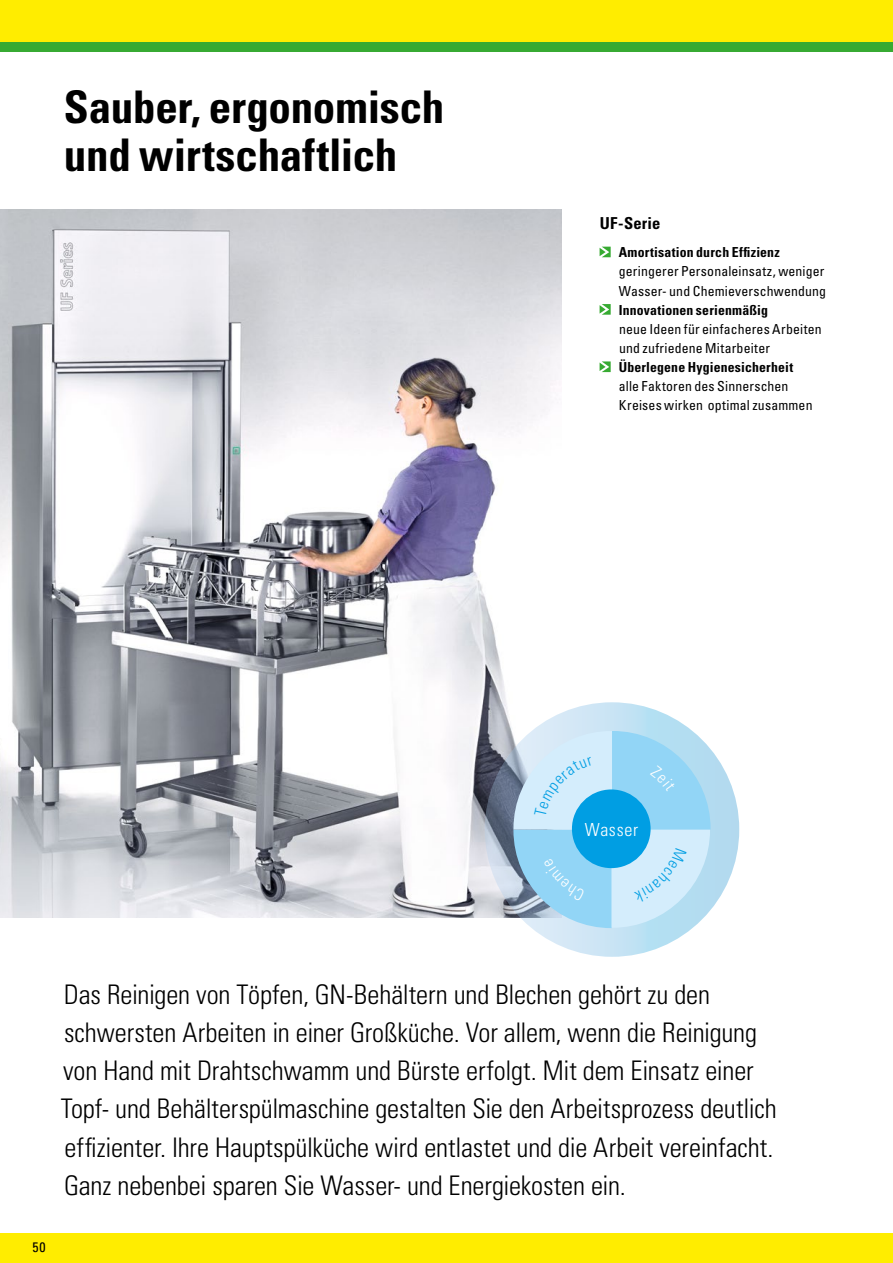
<style>
.page{position:relative;width:893px;height:1263px;background:#fff}
.page>*{position:absolute;margin:0;border:0;box-sizing:border-box;transform-origin:0 0}
.t1{font:700 condensed 45px/47.8px "Univers LT";letter-spacing:-.005em;color:#000}
.t2{font:300 condensed 27px/38.2px "Univers LT";letter-spacing:-.005em;color:#000}
.t3{font:300 condensed 18px "Univers LT";letter-spacing:.035em;color:#fff}
.t4{font:700 condensed 16.5px "Univers LT";letter-spacing:.015em;color:#000}
.t5{font:condensed 13.8px/19.2px "Univers LT";letter-spacing:.01em;color:#000}
.t6{font:700 condensed 13.8px "Univers LT";letter-spacing:.01em;color:#000}
</style>
<div class="page">
<div style="left:0;top:0;width:893px;height:43px;background:#ffed00"></div>
<div style="left:0;top:1233px;width:893px;height:30px;background:#ffed00"></div>
<div style="left:0;top:43px;width:893px;height:9px;background:#37aa32"></div>
<img style="left:0;top:209px;width:561px;height:708px">
<svg style="left:600px;top:247px;width:11px;height:10px"></svg>
<svg style="left:600px;top:304px;width:11px;height:11px"></svg>
<svg style="left:600px;top:361px;width:11px;height:11px"></svg>
<svg style="left:485px;top:702px;width:254px;height:255px;background:#b2cddf"></svg>
<svg style="left:513px;top:731px;width:198px;height:197px;background:#9cd3ef"></svg>
<h1 class="t1" style="left:64px;top:83px;width:382px">Sauber, ergonomisch und wirtschaftlich</h1>
<p class="t4" style="left:600px;top:213px;width:62px">UF-Serie</p>
<p class="t6" style="left:619px;top:244px;width:163px">Amortisation durch Effizienz</p>
<p class="t5" style="left:619px;top:262px;width:209px">geringerer Personaleinsatz, weniger<br>Wasser- und Chemieverschwendung</p>
<p class="t6" style="left:619px;top:301px;width:151px">Innovationen serienmäßig</p>
<p class="t5" style="left:619px;top:319px;width:204px">neue Ideen für einfacheres Arbeiten und zufriedene Mitarbeiter</p>
<p class="t6" style="left:619px;top:359px;width:176px">Überlegene Hygienesicherheit</p>
<p class="t5" style="left:619px;top:376px;width:195px">alle Faktoren des Sinnerschen<br>Kreises wirken optimal zusammen</p>
<p class="t3" style="left:585px;top:819px;width:55px">Wasser</p>
<p class="t2" style="left:61px;top:975px;width:717px">Das Reinigen von Töpfen, GN-Behältern und Blechen gehört zu den schwersten Arbeiten in einer Großküche. Vor allem, wenn die Reinigung von Hand mit Drahtschwamm und Bürste erfolgt. Mit dem Einsatz einer Topf- und Behälterspülmaschine gestalten Sie den Arbeitsprozess deutlich effizienter. Ihre Hauptspülküche wird entlastet und die Arbeit vereinfacht.<br>Ganz nebenbei sparen Sie Wasser- und Energiekosten ein.</p>
<p class="t5" style="left:32px;top:1238px;width:15px">50</p>
</div>
